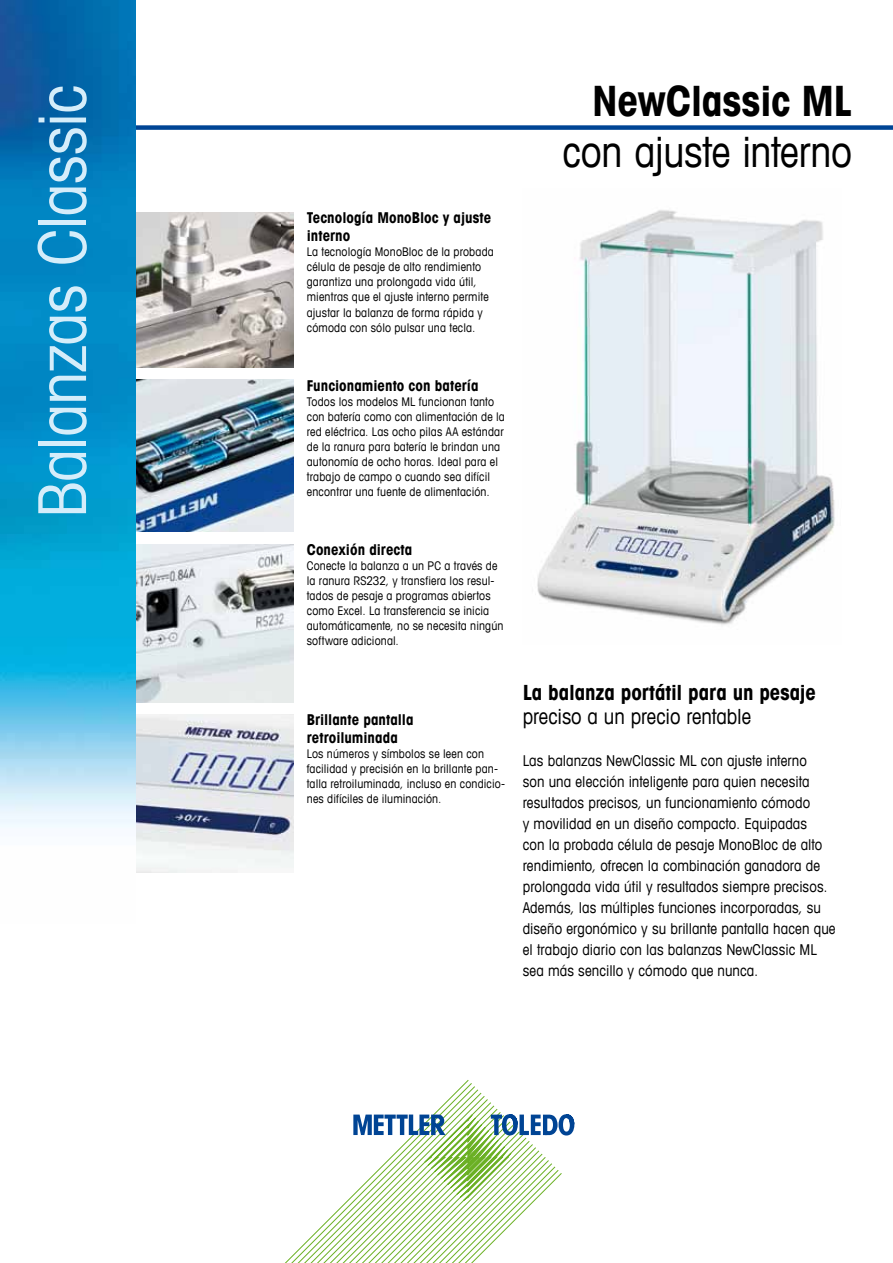
<style>
.page{position:relative;width:893px;height:1263px;background:#fff}
.page>*{position:absolute;margin:0;border:0;box-sizing:border-box;transform-origin:0 0}
.t1{font:condensed 66px "Avant Garde Com";letter-spacing:-.015em;color:#d5edfa}
.t2{font:condensed 42px "Avant Garde Com";letter-spacing:-.005em;color:#000}
.t3{font:700 condensed 42px "Avant Garde Com";letter-spacing:-.01em;color:#000}
.t4{font:700 condensed 21px "Avant Garde Com";letter-spacing:-.005em;color:#000}
.t5{font:condensed 21px "Avant Garde Com";letter-spacing:-.005em;color:#000}
.t6{font:condensed 15px/21px "Avant Garde Com";letter-spacing:.005em;color:#000}
.t7{font:700 condensed 15px/18px "Avant Garde Com";letter-spacing:.005em;color:#000}
.t8{font:condensed 12px/15px "Avant Garde Com";letter-spacing:.015em;color:#000}
</style>
<div class="page">
<div style="left:111px;top:125px;width:782px;height:5px;background:#004595"></div>
<svg style="left:285px;top:1080px;width:250px;height:183px"></svg>
<svg style="left:353px;top:1114px;width:221px;height:87px"></svg>
<img style="left:0;top:0;width:136px;height:828px">
<img style="left:136px;top:380px;width:157px;height:152px">
<img style="left:136px;top:545px;width:157px;height:158px">
<img style="left:136px;top:213px;width:157px;height:154px">
<img style="left:136px;top:714px;width:157px;height:158px">
<img style="left:537px;top:210px;width:298px;height:415px">
<h1 class="t1" style="left:22px;top:518px;width:435px;rotate:-90deg">Balanzas Classic</h1>
<p class="t7" style="left:307px;top:209px;width:186px">Tecnología MonoBloc y ajuste interno</p>
<p class="t8" style="left:307px;top:244px;width:189px">La tecnología MonoBloc de la probada célula de pesaje de alto rendimiento garantiza una prolongada vida útil, mientras que el ajuste interno permite ajustar la balanza de forma rápida y cómoda con sólo pulsar una tecla.</p>
<p class="t7" style="left:307px;top:376px;width:173px">Funcionamiento con batería</p>
<p class="t8" style="left:307px;top:394px;width:200px">Todos los modelos ML funcionan tanto con batería como con alimentación de la red eléctrica. Las ocho pilas AA estándar de la ranura para batería le brindan una autonomía de ocho horas. Ideal para el trabajo de campo o cuando sea difícil encontrar una fuente de alimentación.</p>
<h2 class="t3" style="left:592px;top:74px;width:261px">NewClassic ML</h2>
<h2 class="t2" style="left:562px;top:126px;width:291px">con ajuste interno</h2>
<p class="t7" style="left:307px;top:540px;width:107px">Conexión directa</p>
<p class="t8" style="left:307px;top:558px;width:198px">Conecte la balanza a un PC a través de la ranura RS232, y transfiera los resul&shy;tados de pesaje a programas abiertos como Excel. La transferencia se inicia automáticamente, no se necesita ningún software adicional.</p>
<p class="t7" style="left:307px;top:710px;width:108px">Brillante pantalla retroiluminada</p>
<p class="t8" style="left:307px;top:746px;width:200px">Los números y símbolos se leen con facilidad y precisión en la brillante pan&shy;talla retroiluminada, incluso en condicio&shy;nes difíciles de iluminación.</p>
<h3 class="t4" style="left:523px;top:679px;width:295px">La balanza portátil para un pesaje</h3>
<h3 class="t5" style="left:523px;top:704px;width:230px">preciso a un precio rentable</h3>
<p class="t6" style="left:523px;top:750px;width:314px">Las balanzas NewClassic ML con ajuste interno<br>son una elección inteligente para quien necesita resultados precisos, un funcionamiento cómodo<br>y movilidad en un diseño compacto. Equipadas<br>con la probada célula de pesaje MonoBloc de alto rendimiento, ofrecen la combinación ganadora de prolongada vida útil y resultados siempre precisos.<br>Además, las múltiples funciones incorporadas, su diseño ergonómico y su brillante pantalla hacen que el trabajo diario con las balanzas NewClassic ML sea más sencillo y cómodo que nunca.</p>
</div>
